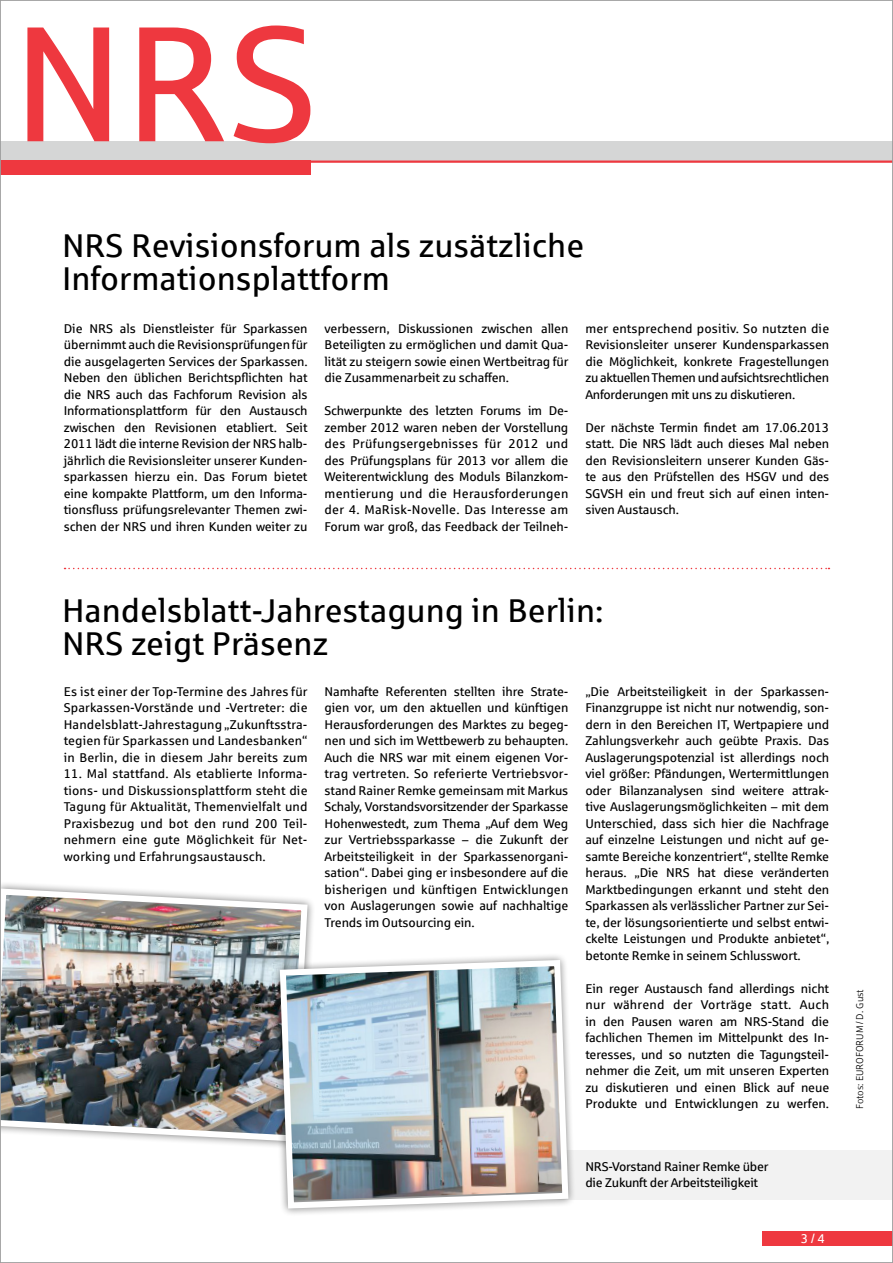
<style>
.page{position:relative;width:893px;height:1263px;background:#fff}
.page>*{position:absolute;margin:0;border:0;box-sizing:border-box;transform-origin:0 0}
.t1{font:33px/33px "Sparkasse Rg";color:#000}
.t2{font:12.75px/16.5px "Sparkasse Rg";letter-spacing:-.01em;color:#000;text-align:justify}
.t3{font:12.75px "Sparkasse Rg";color:#fff}
.t4{font:9.75px "Sparkasse Lt";color:#000}
</style>
<div class="page">
<div style="left:506px;top:1150px;width:387px;height:49px;background:#f2f2f2"></div>
<div style="left:763px;top:1231px;width:130px;height:15px;background:#ee383f"></div>
<div style="left:0;top:141px;width:893px;height:21px;background:#d5d6d6"></div>
<svg style="left:27px;top:28px;width:82px;height:113px"></svg>
<svg style="left:139px;top:28px;width:85px;height:113px"></svg>
<svg style="left:234px;top:26px;width:76px;height:117px"></svg>
<hr style="left:168px;top:160px;width:725px;height:3px;background:#ee383f">
<div style="left:0;top:160px;width:310px;height:15px;background:#ee383f"></div>
<svg style="left:65px;top:568px;width:764px;height:1px"></svg>
<img style="left:2px;top:885px;width:309px;height:260px">
<div style="left:272px;top:952px;width:304px;height:264px;background:#000;opacity:.5"></div>
<img style="left:277px;top:957px;width:294px;height:254px">
<h1 class="t1" style="left:62px;top:229px;width:524px">NRS Revisionsforum als zusätzliche<br>Informationsplattform</h1>
<p class="t2" style="left:64px;top:320px;width:245px">Die NRS als Dienstleister für Sparkassen übernimmt auch die Revisionsprüfungen für die ausgelagerten Services der Sparkassen.<br>Neben den üblichen Berichtspflichten hat die NRS auch das Fachforum Revision als Informationsplattform für den Austausch zwischen den Revisionen etabliert. Seit 2011 lädt die interne Revision der NRS halb&shy;jährlich die Revisionsleiter unserer Kunden&shy;sparkassen hierzu ein. Das Forum bietet eine kompakte Plattform, um den Informa&shy;tionsfluss prüfungsrelevanter Themen zwi&shy;schen der NRS und ihren Kunden weiter zu</p>
<p class="t2" style="left:325px;top:320px;width:245px">verbessern, Diskussionen zwischen allen Beteiligten zu ermöglichen und damit Qua&shy;lität zu steigern sowie einen Wertbeitrag für die Zusammenarbeit zu schaffen.</p>
<p class="t2" style="left:325px;top:402px;width:245px">Schwerpunkte des letzten Forums im De&shy;zember 2012 waren neben der Vorstellung des Prüfungsergebnisses für 2012 und des Prüfungsplans für 2013 vor allem die Weiterentwicklung des Moduls Bilanzkom&shy;mentierung und die Herausforderungen der 4. MaRisk-Novelle. Das Interesse am Forum war groß, das Feedback der Teilneh-</p>
<p class="t2" style="left:585px;top:320px;width:245px">mer entsprechend positiv. So nutzten die Revisionsleiter unserer Kundensparkassen die Möglichkeit, konkrete Fragestellungen zu aktuellen Themen und aufsichtsrechtlichen Anforderungen mit uns zu diskutieren.</p>
<p class="t2" style="left:585px;top:419px;width:245px">Der nächste Termin findet am 17.06.2013 statt. Die NRS lädt auch dieses Mal neben den Revisionsleitern unserer Kunden Gäs&shy;te aus den Prüfstellen des HSGV und des SGVSH ein und freut sich auf einen inten&shy;siven Austausch.</p>
<h1 class="t1" style="left:62px;top:593px;width:543px">Handelsblatt-Jahrestagung in Berlin:<br>NRS zeigt Präsenz</h1>
<p class="t2" style="left:64px;top:683px;width:245px">Es ist einer der Top-Termine des Jahres für Sparkassen-Vorstände und -Vertreter: die Handelsblatt-Jahrestagung „Zukunftsstra&shy;tegien für Sparkassen und Landesbanken“ in Berlin, die in diesem Jahr bereits zum</p>
<p class="t2" style="left:64px;top:765px;width:245px">11. Mal stattfand. Als etablierte Informa&shy;tions- und Diskussionsplattform steht die Tagung für Aktualität, Themenvielfalt und Praxisbezug und bot den rund 200 Teil&shy;nehmern eine gute Möglichkeit für Net&shy;working und Erfahrungsaustausch.</p>
<p class="t2" style="left:325px;top:683px;width:245px">Namhafte Referenten stellten ihre Strate&shy;gien vor, um den aktuellen und künftigen Herausforderungen des Marktes zu begeg&shy;nen und sich im Wettbewerb zu behaupten.<br>Auch die NRS war mit einem eigenen Vor&shy;trag vertreten. So referierte Vertriebsvor&shy;stand Rainer Remke gemeinsam mit Markus Schaly, Vorstandsvorsitzender der Sparkasse Hohenwestedt, zum Thema „Auf dem Weg zur Vertriebssparkasse – die Zukunft der Arbeitsteiligkeit in der Sparkassenorgani&shy;sation“. Dabei ging er insbesondere auf die bisherigen und künftigen Entwicklungen von Auslagerungen sowie auf nachhaltige Trends im Outsourcing ein.</p>
<p class="t2" style="left:585px;top:683px;width:245px">„Die Arbeitsteiligkeit in der Sparkassen-Finanzgruppe ist nicht nur notwendig, son&shy;dern in den Bereichen IT, Wertpapiere und Zahlungsverkehr auch geübte Praxis. Das Auslagerungspotenzial ist allerdings noch viel größer: Pfändungen, Wertermittlungen oder Bilanzanalysen sind weitere attrak&shy;tive Auslagerungsmöglichkeiten – mit dem Unterschied, dass sich hier die Nachfrage auf einzelne Leistungen und nicht auf ge&shy;samte Bereiche konzentriert“, stellte Remke heraus. „Die NRS hat diese veränderten Marktbedingungen erkannt und steht den Sparkassen als verlässlicher Partner zur Sei&shy;te, der lösungsorientierte und selbst entwi&shy;ckelte Leistungen und Produkte anbietet“, betonte Remke in seinem Schlusswort.</p>
<p class="t2" style="left:585px;top:980px;width:245px">Ein reger Austausch fand allerdings nicht nur während der Vorträge statt. Auch in den Pausen waren am NRS-Stand die fachlichen Themen im Mittelpunkt des In&shy;teresses, und so nutzten die Tagungsteil&shy;nehmer die Zeit, um mit unseren Experten zu diskutieren und einen Blick auf neue Produkte und Entwicklungen zu werfen.</p>
<p class="t2" style="left:585px;top:1158px;width:185px">NRS-Vorstand Rainer Remke über die Zukunft der Arbeitsteiligkeit</p>
<p class="t3" style="left:801px;top:1231px;width:26px">3 / 4</p>
<p class="t4" style="left:854px;top:1108px;width:121px;rotate:-90deg">Fotos: EUROFORUM / D. Gust</p>
</div>
